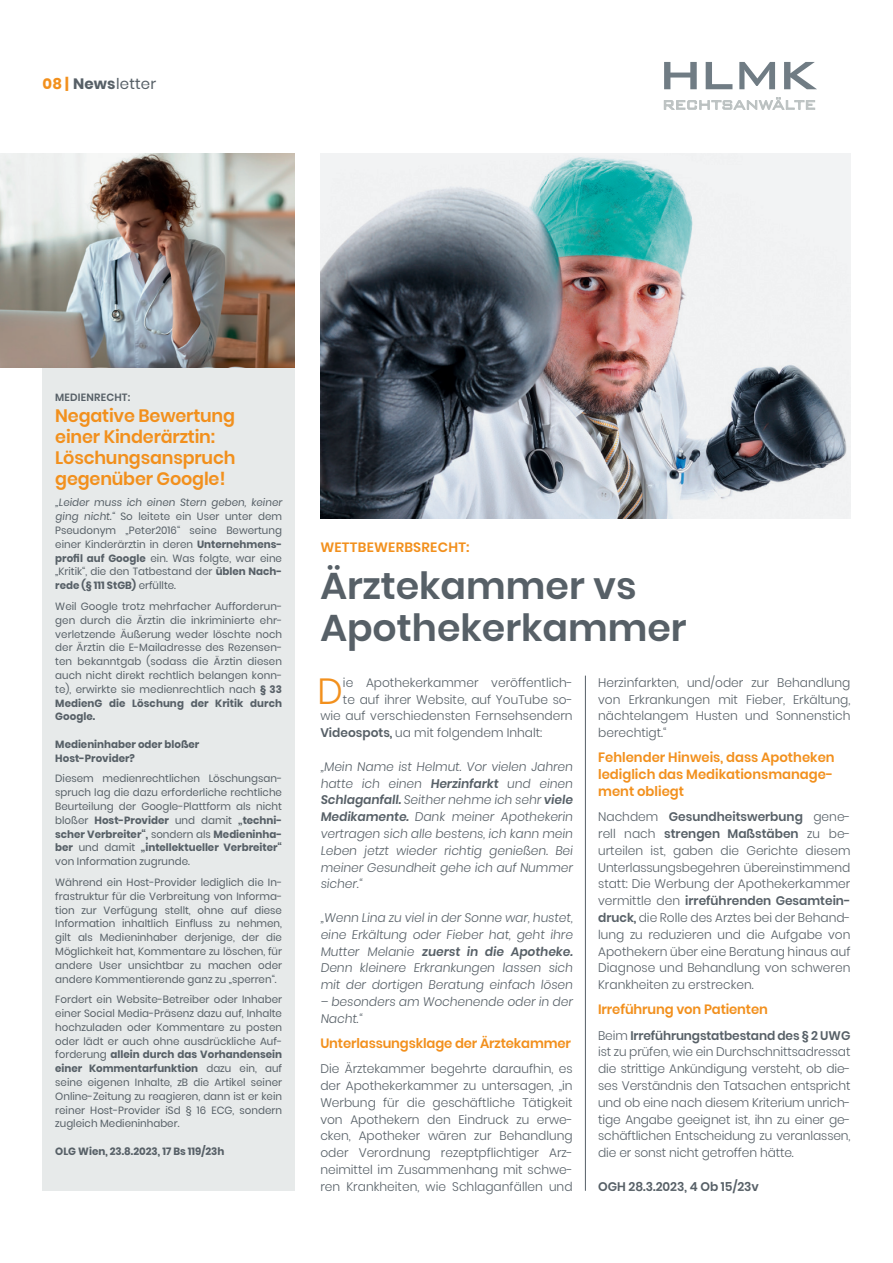
<style>
.page{position:relative;width:893px;height:1263px;background:#fff}
.page>*{position:absolute;margin:0;border:0;box-sizing:border-box;transform-origin:0 0}
.t1{font:500 52.95px "Bank Gothic BT";color:#707c84}
.t2{font:600 37.5px/42px "Poppins";color:#576067}
.t3{font:300 36.3px "Poppins";color:#f2901d}
.t4{font:600 18px/21px "Poppins";letter-spacing:-.01em;color:#f2901d}
.t5{font:300 16.95px "Bank Gothic BT";letter-spacing:-.03em;color:#bbc1c1}
.t6{font:15px "Poppins";letter-spacing:.01em;color:#576067}
.t7{font:600 13.5px/16.8px "Poppins";color:#f2901d}
.t8{font:600 13.5px "Poppins";letter-spacing:.02em;color:#f2901d}
.t9{font:300 12.45px/16.8px "Poppins";color:#576067;text-align:justify}
.t10{font:600 12.45px "Poppins";color:#576067}
.t11{font:10.5px/13.8px "Poppins";color:#576067;text-align:justify}
.t12{font:700 10.5px/13.8px "Poppins";color:#576067}
.t13{font:600 10.5px "Poppins";letter-spacing:.02em;color:#576067}
.s1{font-weight:700;color:#f2901d}
.s2{font-weight:700}
.s3{font-weight:600}
</style>
<div class="page">
<div style="left:43px;top:153px;width:252px;height:1038px;background:#e7eaea"></div>
<img style="left:0;top:153px;width:295px;height:214px">
<img style="left:320px;top:153px;width:530px;height:366px">
<hr style="left:585px;top:676px;width:1px;height:515px;background:#576067">
<p class="t6" style="left:43px;top:75px;width:115px"><span class="s1">08 |</span> <span class="s2">News</span>letter</p>
<h1 class="t1" style="left:657px;top:47px;width:163px">HLMK</h1>
<h3 class="t5" style="left:662px;top:96px;width:155px">RECHTSANWÄLTE</h3>
<p class="t13" style="left:55px;top:391px;width:77px">MEDIENRECHT:</p>
<h3 class="t4" style="left:55px;top:405px;width:182px">Negative Bewertung einer Kinderärztin:<br>Löschungsanspruch gegenüber Google!</h3>
<p class="t11" style="left:55px;top:496px;width:230px;text-align:left">„Leider muss ich einen Stern geben, keiner ging nicht.“ So leitete ein User unter dem Pseudonym „Peter2016“ seine Bewertung einer Kinderärztin in deren <span class="s2">Unternehmens&shy;profil auf Google</span> ein. Was folgte, war eine „Kritik“, die den Tatbestand der <span class="s2">üblen Nach&shy;rede (§ 111 StGB)</span> erfüllte.</p>
<p class="t11" style="left:55px;top:599px;width:228px">Weil Google trotz mehrfacher Aufforderun&shy;gen durch die Ärztin die inkriminierte ehr&shy;verletzende Äußerung weder löschte noch der Ärztin die E-Mailadresse des Rezensen&shy;ten bekanntgab (sodass die Ärztin diesen auch nicht direkt rechtlich belangen konn&shy;te), erwirkte sie medienrechtlich nach <span class="s2">§ 33<br>MedienG die Löschung der Kritik durch Google.</span></p>
<p class="t12" style="left:55px;top:737px;width:146px">Medieninhaber oder bloßer<br>Host-Provider?</p>
<p class="t11" style="left:55px;top:772px;width:228px">Diesem medienrechtlichen Löschungsan&shy;spruch lag die dazu erforderliche rechtliche Beurteilung der Google-Plattform als nicht bloßer <span class="s2">Host-Provider</span> und damit <span class="s2">„techni&shy;scher Verbreiter“,</span> sondern als <span class="s2">Medieninha&shy;ber</span> und damit <span class="s2">„intellektueller Verbreiter“ </span>von Information zugrunde.</p>
<p class="t11" style="left:55px;top:875px;width:228px">Während ein Host-Provider lediglich die In&shy;frastruktur für die Verbreitung von Informa&shy;tion zur Verfügung stellt, ohne auf diese Information inhaltlich Einfluss zu nehmen, gilt als Medieninhaber derjenige, der die Möglichkeit hat, Kommentare zu löschen, für andere User unsichtbar zu machen oder andere Kommentierende ganz zu „sperren“.</p>
<p class="t11" style="left:55px;top:993px;width:228px">Fordert ein Website-Betreiber oder Inhaber einer Social Media-Präsenz dazu auf, Inhalte hochzuladen oder Kommentare zu posten oder lädt er auch ohne ausdrückliche Auf&shy;forderung <span class="s2">allein durch das Vorhandensein einer Kommentarfunktion</span> dazu ein, auf seine eigenen Inhalte, zB die Artikel seiner Online-Zeitung zu reagieren, dann ist er kein reiner Host-Provider iSd § 16 ECG, sondern zugleich Medieninhaber.</p>
<p class="t12" style="left:55px;top:1144px;width:171px">OLG Wien, 23.8.2023, 17 Bs 119/23h</p>
<p class="t8" style="left:320px;top:540px;width:151px">WETTBEWERBSRECHT:</p>
<h2 class="t2" style="left:320px;top:565px;width:368px">Ärztekammer vs<br>Apothekerkammer</h2>
<h3 class="t3" style="left:318px;top:670px;width:27px">D</h3>
<p class="t9" style="left:343px;top:674px;width:231px">ie Apothekerkammer veröffentlich-</p>
<p class="t9" style="left:343px;top:691px;width:231px">te auf ihrer Website, auf YouTube so-</p>
<p class="t9" style="left:320px;top:708px;width:254px">wie auf verschiedensten Fernsehsendern</p>
<p class="t9" style="left:320px;top:724px;width:224px"><span class="s3">Videospots,</span> ua mit folgendem Inhalt:</p>
<p class="t9" style="left:320px;top:758px;width:256px">„Mein Name ist Helmut. Vor vielen Jahren hatte ich einen <span class="s3">Herzinfarkt</span> und einen <span class="s3">Schlaganfall.</span>Seithernehme ich sehr<span class="s3">viele Medikamente.</span> Dank meiner Apothekerin vertragen sich alle bestens,ich kann mein Leben jetzt wieder richtig genießen. Bei meiner Gesundheit gehe ich auf Nummer sicher.“</p>
<p class="t9" style="left:320px;top:909px;width:256px">„Wenn Lina zu vielin derSonne war,hustet, eine Erkältung oder Fieber hat, geht ihre Mutter Melanie <span class="s3">zuerst in die Apotheke.<br></span>Denn kleinere Erkrankungen lassen sich mit der dortigen Beratung einfach lösen</p>
<p class="t9" style="left:320px;top:993px;width:256px">– besonders am Wochenende oder in der<br>Nacht.“</p>
<p class="t7" style="left:320px;top:1035px;width:252px">Unterlassungsklage der Ärztekammer</p>
<p class="t9" style="left:320px;top:1060px;width:254px">Die Ärztekammer begehrte daraufhin, es der Apothekerkammer zu untersagen, „in Werbung für die geschäftliche Tätigkeit von Apothekern den Eindruck zu erwe&shy;cken, Apotheker wären zur Behandlung oder Verordnung rezeptpflichtiger Arz&shy;neimittel im Zusammenhang mit schwe&shy;ren Krankheiten, wie Schlaganfällen und</p>
<p class="t9" style="left:598px;top:674px;width:254px">Herzinfarkten, und/oder zur Behandlung von Erkrankungen mit Fieber, Erkältung, nächtelangem Husten und Sonnenstich berechtigt.“</p>
<p class="t7" style="left:598px;top:749px;width:238px">Fehlender Hinweis, dass Apotheken lediglich das Medikationsmanage&shy;ment obliegt</p>
<p class="t9" style="left:598px;top:808px;width:254px">Nachdem <span class="s3">Gesundheitswerbung</span> gene&shy;rell nach <span class="s3">strengen Maßstäben</span> zu be&shy;urteilen ist, gaben die Gerichte diesem Unterlassungsbegehren übereinstimmend statt: Die Werbung der Apothekerkammer vermittle den <span class="s3">irreführenden Gesamtein&shy;druck,</span> die Rolle des Arztes bei der Behand&shy;lung zu reduzieren und die Aufgabe von Apothekern über eine Beratung hinaus auf Diagnose und Behandlung von schweren Krankheiten zu erstrecken.</p>
<p class="t7" style="left:598px;top:1001px;width:171px">Irreführung von Patienten</p>
<p class="t9" style="left:598px;top:1027px;width:254px">Beim <span class="s3">Irreführungstatbestand des § 2 UWG </span>ist zu prüfen, wie ein Durchschnittsadressat die strittige Ankündigung versteht, ob die&shy;ses Verständnis den Tatsachen entspricht und ob eine nach diesem Kriterium unrich&shy;tige Angabe geeignet ist, ihn zu einer ge&shy;schäftlichen Entscheidung zu veranlassen, die er sonst nicht getroffen hätte.</p>
<p class="t10" style="left:598px;top:1179px;width:162px">OGH 28.3.2023, 4 Ob 15/23v</p>
</div>
